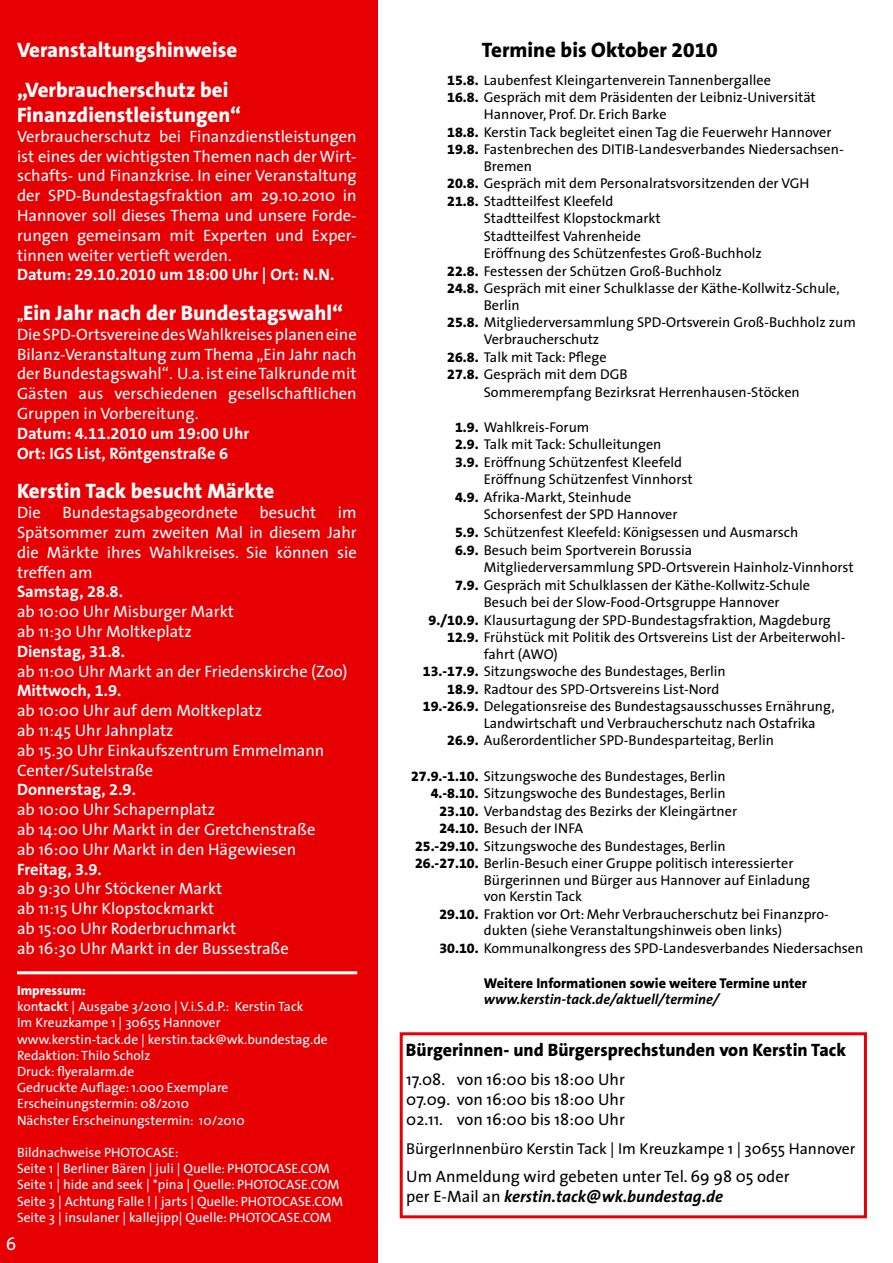
<style>
.page{position:relative;width:893px;height:1263px;background:#fff}
.page>*{position:absolute;margin:0;border:0;box-sizing:border-box;transform-origin:0 0}
.t1{font:800 21px/39.6px "The Sans B8";color:#fff}
.t2{font:800 21px "The Sans B8";color:#000}
.t3{font:800 18px "The Sans B8";color:#000}
.t4{font:18px "The Sans";color:#fff}
.t5{font:16.5px/19.8px "The Sans";color:#fff}
.t6{font:700 16.5px/19.8px "The Sans B7";color:#fff}
.t7{font:16.5px/19.8px "The Sans";color:#000;text-align:justify}
.t8{font:italic 700 16.5px "The Sans B7";color:#000}
.t9{font:15.75px "The Sans";color:#000}
.t10{font:14.25px "The Sans";color:#000}
.t11{font:800 14.25px "The Sans B8";color:#000}
.t12{font:italic 700 14.25px "The Sans B7";color:#000}
.t13{font:13.5px/16.2px "The Sans";color:#fff}
.t14{font:800 13.5px "The Sans B8";color:#fff}
.s1{font-size:12px}
.s2{font-family:"The Sans B7";font-weight:700}
.s3{font-family:"The Sans B8";font-weight:800}
.s4{font-family:"The Sans";font-weight:400;font-style:normal}
</style>
<div class="page">
<div style="left:0;top:0;width:378px;height:1263px;background:#e60004"></div>
<hr style="left:17px;top:971px;width:340px;height:3px;background:#fff">
<div style="left:400px;top:1032px;width:467px;height:186px;border:3px solid #e60004"></div>
<h1 class="t1" style="left:17px;top:31px;width:222px">Veranstaltungshinweise „Verbraucherschutz bei</h1>
<h1 class="t1" style="left:17px;top:96px;width:226px">Finanzdienstleistungen“</h1>
<p class="t5" style="left:17px;top:127px;width:341px;text-align:justify">Verbraucherschutz bei Finanzdienstleistungen ist eines der wichtigsten Themen nach der Wirt&shy;schafts- und Finanzkrise. In einer Veranstaltung der SPD-Bundestagsfraktion am 29.10.2010 in Hannover soll dieses Thema und unsere Forde&shy;rungen gemeinsam mit Experten und Exper&shy;tinnen weiter vertieft werden.</p>
<p class="t6" style="left:17px;top:265px;width:319px">Datum: 29.10.2010 um 18:00 Uhr | Ort: N.N.</p>
<h1 class="t1" style="left:17px;top:294px;width:327px"><span class="s1">„</span>Ein Jahr nach der Bundestagswahl“</h1>
<p class="t5" style="left:17px;top:325px;width:341px;text-align:justify">Die SPD-Ortsvereine des Wahlkreises planen eine Bilanz-Veranstaltung zum Thema „Ein Jahr nach der Bundestagswahl“. U.a. ist eine Talkrunde mit Gästen aus verschiedenen gesellschaftlichen Gruppen in Vorbereitung.</p>
<p class="t6" style="left:17px;top:424px;width:234px">Datum: 4.11.2010 um 19:00 Uhr<br>Ort: IGS List, Röntgenstraße 6</p>
<h1 class="t1" style="left:17px;top:472px;width:259px">Kerstin Tack besucht Märkte</h1>
<p class="t5" style="left:17px;top:503px;width:25px">Die</p>
<p class="t5" style="left:62px;top:503px;width:177px">Bundestagsabgeordnete</p>
<p class="t5" style="left:259px;top:503px;width:58px">besucht</p>
<p class="t5" style="left:17px;top:503px;width:341px;text-align:justify;text-indent:321px">im Spätsommer zum zweiten Mal in diesem Jahr die Märkte ihres Wahlkreises. Sie können sie treffen am</p>
<p class="t6" style="left:17px;top:582px;width:107px">Samstag, 28.8.</p>
<p class="t5" style="left:17px;top:602px;width:218px">ab 10:00 Uhr Misburger Markt ab 11:30 Uhr Moltkeplatz</p>
<p class="t6" style="left:17px;top:642px;width:109px">Dienstag, 31.8.</p>
<p class="t5" style="left:17px;top:661px;width:332px">ab 11:00 Uhr Markt an der Friedenskirche (Zoo)</p>
<p class="t6" style="left:17px;top:681px;width:106px">Mittwoch, 1.9.</p>
<p class="t5" style="left:17px;top:701px;width:309px">ab 10:00 Uhr auf dem Moltkeplatz<br>ab 11:45 Uhr Jahnplatz<br>ab 15.30 Uhr Einkaufszentrum Emmelmann<br>Center/Sutelstraße</p>
<p class="t6" style="left:17px;top:780px;width:120px">Donnerstag, 2.9.</p>
<p class="t5" style="left:17px;top:800px;width:300px">ab 10:00 Uhr Schapernplatz<br>ab 14:00 Uhr Markt in der Gretchenstraße ab 16:00 Uhr Markt in den Hägewiesen</p>
<p class="t6" style="left:17px;top:859px;width:86px">Freitag, 3.9.</p>
<p class="t5" style="left:17px;top:879px;width:273px">ab 9:30 Uhr Stöckener Markt<br>ab 11:15 Uhr Klopstockmarkt<br>ab 15:00 Uhr Roderbruchmarkt<br>ab 16:30 Uhr Markt in der Bussestraße</p>
<p class="t14" style="left:17px;top:983px;width:71px">Impressum:</p>
<p class="t13" style="left:17px;top:999px;width:312px">kon<span class="s2">tack</span>t | Ausgabe 3/2010 | V.i.S.d.P.: Kerstin Tack<br>Im Kreuzkampe 1 | 30655 Hannover www.kerstin-tack.de | kerstin.tack@wk.bundestag.de Redaktion: Thilo Scholz<br>Druck: flyeralarm.de<br>Gedruckte Auflage: 1.000 Exemplare Erscheinungstermin: 08/2010<br>Nächster Erscheinungstermin: 10/2010</p>
<p class="t13" style="left:17px;top:1144px;width:328px">Bildnachweise PHOTOCASE:<br>Seite 1 | Berliner Bären | juli | Quelle: PHOTOCASE.COM Seite 1 | hide and seek | *pina | Quelle: PHOTOCASE.COM Seite 3 | Achtung Falle ! | jarts | Quelle: PHOTOCASE.COM Seite 3 | insulaner | kallejipp| Quelle: PHOTOCASE.COM</p>
<p class="t4" style="left:6px;top:1232px;width:12px">6</p>
<h1 class="t2" style="left:482px;top:39px;width:237px">Termine bis Oktober 2010</h1>
<p class="t10" style="left:447px;top:71px;width:325px"><span class="s3">15.8.</span> Laubenfest Kleingartenverein Tannenbergallee</p>
<p class="t10" style="left:447px;top:89px;width:370px"><span class="s3">16.8.</span> Gespräch mit dem Präsidenten der Leibniz-Universität</p>
<p class="t10" style="left:484px;top:105px;width:184px">Hannover, Prof. Dr. Erich Barke</p>
<p class="t10" style="left:447px;top:123px;width:386px"><span class="s3">18.8.</span> Kerstin Tack begleitet einen Tag die Feuerwehr Hannover</p>
<p class="t10" style="left:447px;top:140px;width:398px"><span class="s3">19.8.</span> Fastenbrechen des DITIB-Landesverbandes Niedersachsen-</p>
<p class="t10" style="left:484px;top:157px;width:50px">Bremen</p>
<p class="t10" style="left:447px;top:174px;width:364px"><span class="s3">20.8.</span> Gespräch mit dem Personalratsvorsitzenden der VGH</p>
<p class="t10" style="left:447px;top:192px;width:168px"><span class="s3">21.8.</span> Stadtteilfest Kleefeld</p>
<p class="t10" style="left:484px;top:209px;width:179px">Stadtteilfest Klopstockmarkt</p>
<p class="t10" style="left:484px;top:227px;width:159px">Stadtteilfest Vahrenheide</p>
<p class="t10" style="left:484px;top:244px;width:280px">Eröffnung des Schützenfestes Groß-Buchholz</p>
<p class="t10" style="left:447px;top:262px;width:276px"><span class="s3">22.8.</span> Festessen der Schützen Groß-Buchholz</p>
<p class="t10" style="left:447px;top:279px;width:394px"><span class="s3">24.8.</span> Gespräch mit einer Schulklasse der Käthe-Kollwitz-Schule,</p>
<p class="t10" style="left:484px;top:296px;width:38px">Berlin</p>
<p class="t10" style="left:447px;top:313px;width:410px"><span class="s3">25.8.</span> Mitgliederversammlung SPD-Ortsverein Groß-Buchholz zum</p>
<p class="t10" style="left:484px;top:330px;width:117px">Verbraucherschutz</p>
<p class="t10" style="left:447px;top:348px;width:161px"><span class="s3">26.8.</span> Talk mit Tack: Pflege</p>
<p class="t10" style="left:447px;top:365px;width:182px"><span class="s3">27.8.</span> Gespräch mit dem DGB</p>
<p class="t10" style="left:484px;top:383px;width:318px">Sommerempfang Bezirksrat Herrenhausen-Stöcken</p>
<p class="t10" style="left:455px;top:418px;width:136px"><span class="s3">1.9.</span> Wahlkreis-Forum</p>
<p class="t10" style="left:455px;top:435px;width:208px"><span class="s3">2.9.</span> Talk mit Tack: Schulleitungen</p>
<p class="t10" style="left:455px;top:453px;width:229px"><span class="s3">3.9.</span> Eröffnung Schützenfest Kleefeld</p>
<p class="t10" style="left:484px;top:470px;width:210px">Eröffnung Schützenfest Vinnhorst</p>
<p class="t10" style="left:455px;top:488px;width:178px"><span class="s3">4.9.</span> Afrika-Markt, Steinhude</p>
<p class="t10" style="left:484px;top:505px;width:195px">Schorsenfest der SPD Hannover</p>
<p class="t10" style="left:455px;top:523px;width:345px"><span class="s3">5.9.</span> Schützenfest Kleefeld: Königsessen und Ausmarsch</p>
<p class="t10" style="left:455px;top:541px;width:239px"><span class="s3">6.9.</span> Besuch beim Sportverein Borussia</p>
<p class="t10" style="left:484px;top:558px;width:372px">Mitgliederversammlung SPD-Ortsverein Hainholz-Vinnhorst</p>
<p class="t10" style="left:455px;top:576px;width:357px"><span class="s3">7.9.</span> Gespräch mit Schulklassen der Käthe-Kollwitz-Schule</p>
<p class="t10" style="left:484px;top:593px;width:297px">Besuch bei der Slow-Food-Ortsgruppe Hannover</p>
<p class="t10" style="left:429px;top:611px;width:404px"><span class="s3">9./10.9.</span> Klausurtagung der SPD-Bundestagsfraktion, Magdeburg</p>
<p class="t10" style="left:447px;top:628px;width:400px"><span class="s3">12.9.</span> Frühstück mit Politik des Ortsvereins List der Arbeiterwohl-</p>
<p class="t10" style="left:484px;top:645px;width:76px">fahrt (AWO)</p>
<p class="t10" style="left:423px;top:662px;width:304px"><span class="s3">13.-17.9.</span> Sitzungswoche des Bundestages, Berlin</p>
<p class="t10" style="left:447px;top:680px;width:274px"><span class="s3">18.9.</span> Radtour des SPD-Ortsvereins List-Nord</p>
<p class="t10" style="left:423px;top:697px;width:413px"><span class="s3">19.-26.9.</span> Delegationsreise des Bundestagsausschusses Ernährung,</p>
<p class="t10" style="left:484px;top:714px;width:333px">Landwirtschaft und Verbraucherschutz nach Ostafrika</p>
<p class="t10" style="left:447px;top:731px;width:328px"><span class="s3">26.9.</span> Außerordentlicher SPD-Bundesparteitag, Berlin</p>
<p class="t10" style="left:411px;top:767px;width:316px"><span class="s3">27.9.-1.10.</span> Sitzungswoche des Bundestages, Berlin</p>
<p class="t10" style="left:431px;top:784px;width:297px"><span class="s3">4.-8.10.</span> Sitzungswoche des Bundestages, Berlin</p>
<p class="t10" style="left:439px;top:802px;width:299px"><span class="s3">23.10.</span> Verbandstag des Bezirks der Kleingärtner</p>
<p class="t10" style="left:439px;top:819px;width:145px"><span class="s3">24.10.</span> Besuch der INFA</p>
<p class="t10" style="left:415px;top:837px;width:312px"><span class="s3">25.-29.10.</span> Sitzungswoche des Bundestages, Berlin</p>
<p class="t10" style="left:415px;top:854px;width:380px"><span class="s3">26.-27.10.</span> Berlin-Besuch einer Gruppe politisch interessierter</p>
<p class="t10" style="left:484px;top:871px;width:328px">Bürgerinnen und Bürger aus Hannover auf Einladung</p>
<p class="t10" style="left:484px;top:887px;width:100px">von Kerstin Tack</p>
<p class="t10" style="left:439px;top:905px;width:391px"><span class="s3">29.10.</span> Fraktion vor Ort: Mehr Verbraucherschutz bei Finanzpro-</p>
<p class="t10" style="left:484px;top:921px;width:300px">dukten (siehe Veranstaltungshinweis oben links)</p>
<p class="t10" style="left:439px;top:939px;width:425px"><span class="s3">30.10.</span> Kommunalkongress des SPD-Landesverbandes Niedersachsen</p>
<p class="t11" style="left:484px;top:975px;width:325px">Weitere Informationen sowie weitere Termine unter</p>
<p class="t12" style="left:484px;top:992px;width:237px">www.kerstin-tack.de/aktuell/termine/</p>
<p class="t3" style="left:406px;top:1041px;width:442px">Bürgerinnen- und Bürgersprechstunden von Kerstin Tack</p>
<p class="t7" style="left:406px;top:1070px;width:220px">17.08. von 16:00 bis 18:00 Uhr 07.09. von 16:00 bis 18:00 Uhr 02.11. von 16:00 bis 18:00 Uhr</p>
<p class="t9" style="left:406px;top:1138px;width:451px">BürgerInnenbüro Kerstin Tack | Im Kreuzkampe 1 | 30655 Hannover</p>
<p class="t7" style="left:406px;top:1167px;width:385px">Um Anmeldung wird gebeten unter Tel. 69 98 05 oder</p>
<p class="t8" style="left:406px;top:1188px;width:318px"><span class="s4">per E-Mail an</span> kerstin.tack@wk.bundestag.de</p>
</div>
